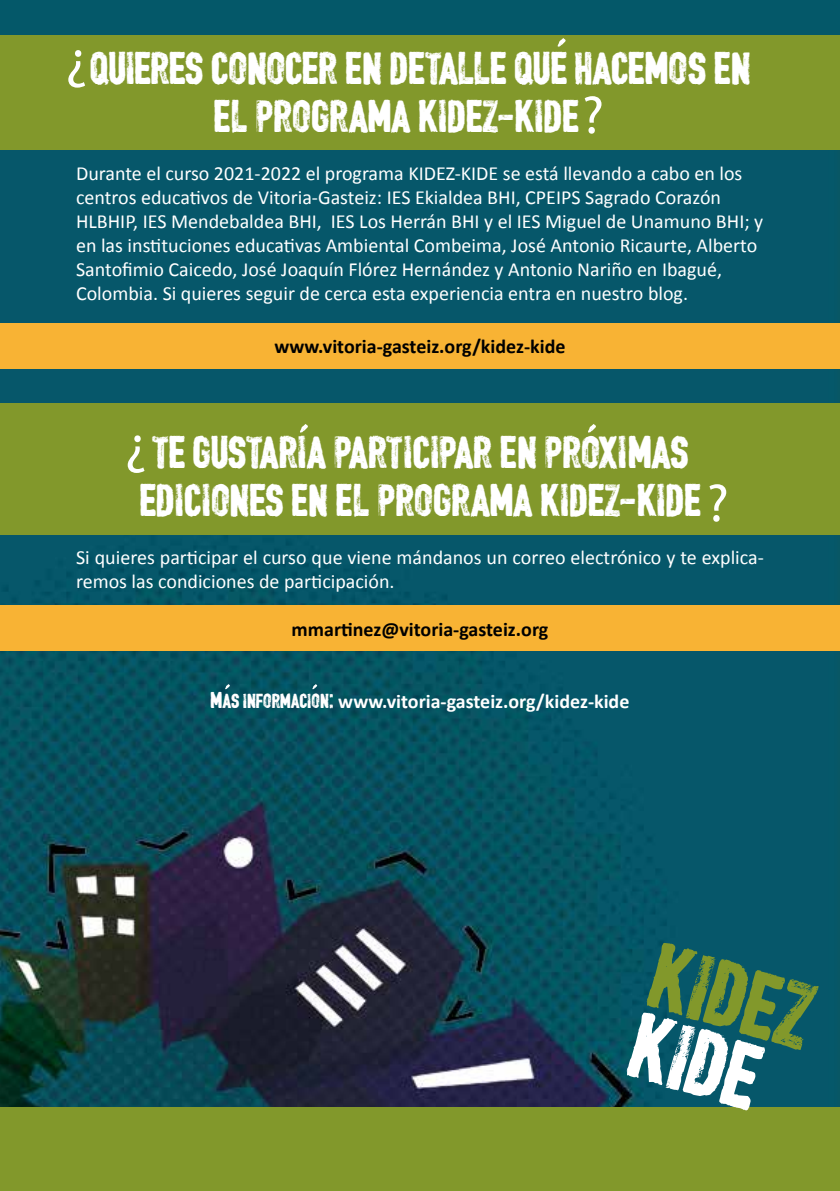
<style>
.page{position:relative;width:840px;height:1191px;background:#fff}
.page>*{position:absolute;margin:0;border:0;box-sizing:border-box;transform-origin:0 0}
.t1{font:48px/48px "CF Jacques Parizeau";letter-spacing:.015em;color:#fff;text-align:center}
.t2{font:20px/24px "Calibri";color:#fff}
.t3{font:700 20px "Calibri";color:#000}
.t4{font:700 20px "Calibri";color:#fff}
.s1{font-family:"CF Jacques Parizeau";font-weight:400;font-size:24px}
</style>
<div class="page">
<img style="left:0;top:150px;width:839px;height:958px">
<div style="left:0;top:34px;width:839px;height:116px;background:#82982b"></div>
<div style="left:0;top:323px;width:839px;height:46px;background:#f8b334"></div>
<div style="left:0;top:403px;width:839px;height:132px;background:#82982b"></div>
<div style="left:0;top:605px;width:839px;height:45px;background:#f8b334"></div>
<div style="left:0;top:0;width:839px;height:34px;background:#045869"></div>
<div style="left:0;top:1108px;width:839px;height:83px;background:#82982b"></div>
<svg style="left:68px;top:50px;width:17px;height:38px"></svg>
<svg style="left:300px;top:424px;width:8px;height:9px"></svg>
<svg style="left:584px;top:96px;width:17px;height:38px"></svg>
<svg style="left:128px;top:435px;width:16px;height:38px"></svg>
<svg style="left:709px;top:484px;width:16px;height:38px"></svg>
<svg style="left:625px;top:943px;width:193px;height:167px"></svg>
<svg style="left:225px;top:684px;width:5px;height:5px"></svg>
<svg style="left:312px;top:684px;width:5px;height:5px"></svg>
<svg style="left:557px;top:38px;width:8px;height:9px"></svg>
<svg style="left:588px;top:424px;width:7px;height:9px"></svg>
<h1 class="t1" style="left:90px;top:39px;width:661px">QUIERES CONOCER EN DETALLE QUE HACEMOS EN<br>EL PROGRAMA KIDEZ-KIDE?</h1>
<p class="t2" style="left:76px;top:160px;width:688px">Durante el curso 2021-2022 el programa KIDEZ-KIDE se está llevando a cabo en los centros educativos de Vitoria-Gasteiz: IES Ekialdea BHI, CPEIPS Sagrado Corazón HLBHIP, IES Mendebaldea BHI, IES Los Herrán BHI y el IES Miguel de Unamuno BHI; y en las instituciones educativas Ambiental Combeima, José Antonio Ricaurte, Alberto Santofimio Caicedo, José Joaquín Flórez Hernández y Antonio Nariño en Ibagué, Colombia. Si quieres seguir de cerca esta experiencia entra en nuestro blog.</p>
<p class="t3" style="left:274px;top:334px;width:292px">www.vitoria-gasteiz.org/kidez-kide</p>
<h1 class="t1" style="left:140px;top:423px;width:561px;text-align:left">TE GUSTARIA PARTICIPAR EN PROXIMAS<br>EDICIONES EN EL PROGRAMA KIDEZ-KIDE</h1>
<p class="t2" style="left:76px;top:544px;width:689px">Si quieres participar el curso que viene mándanos un correo electrónico y te explica&shy;remos las condiciones de participación.</p>
<p class="t3" style="left:291px;top:617px;width:258px">mmartinez@vitoria-gasteiz.org</p>
<p class="t4" style="left:210px;top:689px;width:420px"><span class="s1">Mas informacion:</span> www.vitoria-gasteiz.org/kidez-kide</p>
</div>
